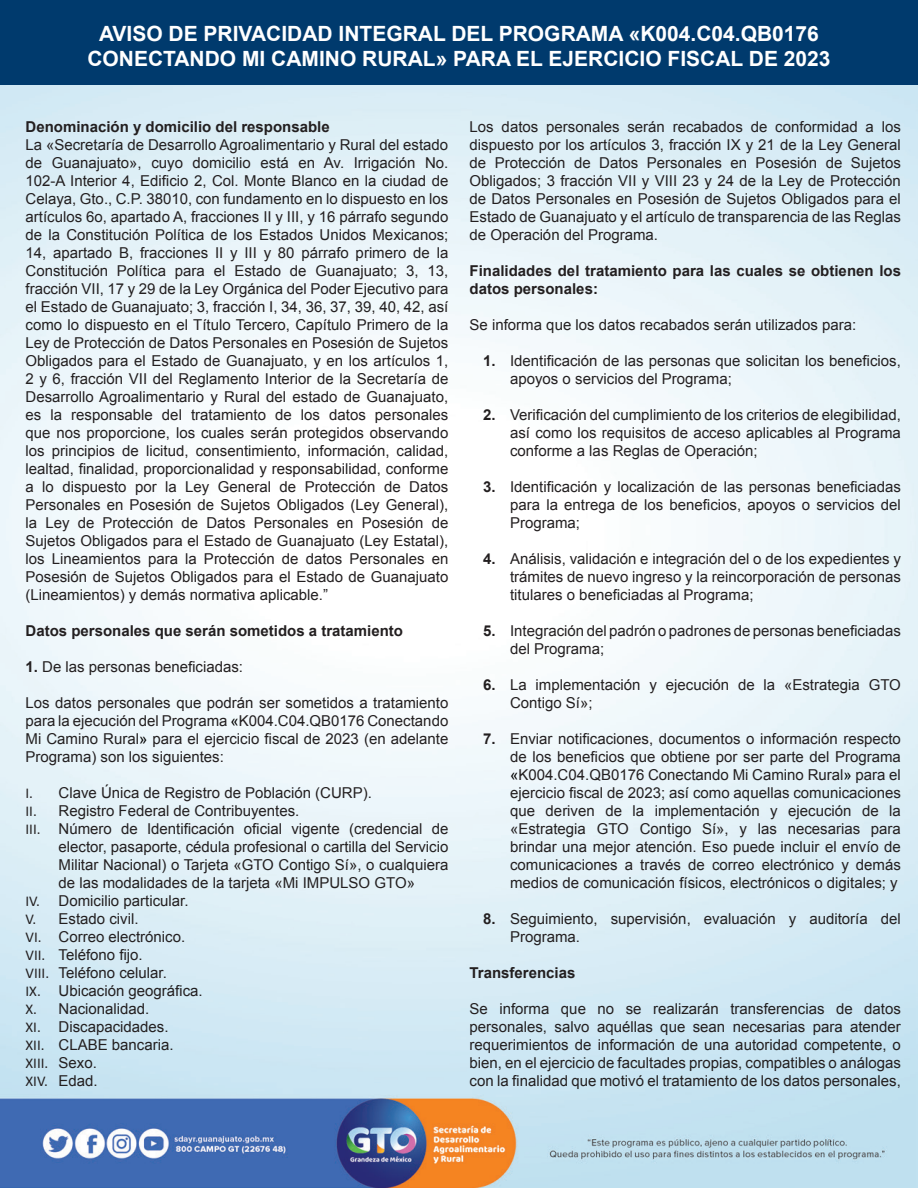
<style>
.page{position:relative;width:918px;height:1188px;background:#fff}
.page>*{position:absolute;margin:0;border:0;box-sizing:border-box;transform-origin:0 0}
.t1{font:700 21px/25.2px "Arial";color:#fff;text-align:center}
.t2{font:15px/18px "Arial";color:#231f20;text-align:justify}
.t3{font:700 15px/18px "Arial";color:#231f20}
.t4{font:15px "Calibri";color:#231f20}
.s1{font-weight:700}
.s2{color:#000}
.s3{font-family:"Calibri"}
.s4{font-family:"Arial"}
</style>
<div class="page">
<img style="left:0;top:85px;width:918px;height:1103px">
<div style="left:0;top:0;width:918px;height:85px;background:#003a6d"></div>
<h1 class="t1" style="left:87px;top:21px;width:745px">AVISO DE PRIVACIDAD INTEGRAL DEL PROGRAMA «K004.C04.QB0176<br>CONECTANDO MI CAMINO RURAL» PARA EL EJERCICIO FISCAL DE 2023</h1>
<p class="t3" style="left:26px;top:119px;width:306px">Denominación y domicilio del responsable</p>
<p class="t2" style="left:26px;top:136px;width:424px">La «Secretaría de Desarrollo Agroalimentario y Rural del estado de Guanajuato», cuyo domicilio está en Av. Irrigación No.<br>102-A Interior 4, Edificio 2, Col. Monte Blanco en la ciudad de Celaya, Gto., C.P. 38010, con fundamento en lo dispuesto en los artículos 6o, apartado A, fracciones II y III, y 16 párrafo segundo de la Constitución Política de los Estados Unidos Mexicanos; 14, apartado B, fracciones II y III y 80 párrafo primero de la Constitución Política para el Estado de Guanajuato; 3, 13, fracción VII, 17 y 29 de la Ley Orgánica del Poder Ejecutivo para el Estado de Guanajuato; 3, fracción I, 34, 36, 37, 39, 40, 42, así como lo dispuesto en el Título Tercero, Capítulo Primero de la Ley de Protección de Datos Personales en Posesión de Sujetos Obligados para el Estado de Guanajuato, y en los artículos 1, 2 y 6, fracción VII del Reglamento Interior de la Secretaría de Desarrollo Agroalimentario y Rural del estado de Guanajuato, es la responsable del tratamiento de los datos personales que nos proporcione, los cuales serán protegidos observando los principios de licitud, consentimiento, información, calidad, lealtad, finalidad, proporcionalidad y responsabilidad, conforme a lo dispuesto por la Ley General de Protección de Datos Personales en Posesión de Sujetos Obligados (Ley General), la Ley de Protección de Datos Personales en Posesión de Sujetos Obligados para el Estado de Guanajuato (Ley Estatal), los Lineamientos para la Protección de datos Personales en Posesión de Sujetos Obligados para el Estado de Guanajuato (Lineamientos) y demás normativa aplicable.”</p>
<p class="t3" style="left:26px;top:623px;width:379px">Datos personales que serán sometidos a tratamiento</p>
<p class="t2" style="left:26px;top:658px;width:219px"><span class="s1">1.</span> De las personas beneficiadas:</p>
<p class="t2" style="left:26px;top:694px;width:424px">Los datos personales que podrán ser sometidos a tratamiento para la ejecución del Programa <span class="s2">«</span>K004.C04.QB0176 Conectando Mi Camino Rural<span class="s2">»</span> para el ejercicio fiscal de 2023 (en adelante Programa) son los siguientes:</p>
<p class="t2" style="left:26px;top:784px;width:348px"><span class="s3">I.</span> Clave Única de Registro de Población (CURP).</p>
<p class="t2" style="left:26px;top:802px;width:275px"><span class="s3">II.</span> Registro Federal de Contribuyentes.</p>
<p class="t2" style="left:26px;top:820px;width:424px"><span class="s3">III.</span> Número de Identificación oficial vigente (credencial de</p>
<p class="t2" style="left:59px;top:838px;width:391px">elector, pasaporte, cédula profesional o cartilla del Servicio</p>
<p class="t2" style="left:59px;top:856px;width:391px">Militar Nacional) o Tarjeta «GTO Contigo Sí», o cualquiera</p>
<p class="t2" style="left:59px;top:874px;width:358px">de las modalidades de la tarjeta «Mi IMPULSO GTO»</p>
<p class="t2" style="left:26px;top:892px;width:165px"><span class="s3">IV.</span> Domicilio particular.</p>
<p class="t2" style="left:26px;top:910px;width:115px"><span class="s3">V.</span> Estado civil.</p>
<p class="t2" style="left:26px;top:928px;width:161px"><span class="s3">VI.</span> Correo electrónico.</p>
<p class="t2" style="left:26px;top:946px;width:119px"><span class="s3">VII.</span> Teléfono fijo.</p>
<p class="t2" style="left:26px;top:964px;width:143px"><span class="s3">VIII.</span> Teléfono celular.</p>
<p class="t2" style="left:26px;top:982px;width:179px"><span class="s3">IX.</span> Ubicación geográfica.</p>
<p class="t2" style="left:26px;top:1000px;width:125px"><span class="s3">X.</span> Nacionalidad.</p>
<p class="t2" style="left:26px;top:1018px;width:145px"><span class="s3">XI.</span> Discapacidades.</p>
<p class="t2" style="left:26px;top:1036px;width:150px"><span class="s3">XII.</span> CLABE bancaria.</p>
<p class="t4" style="left:26px;top:1054px;width:73px">XIII. <span class="s4">Sexo.</span></p>
<p class="t2" style="left:26px;top:1072px;width:74px"><span class="s3">XIV.</span> Edad.</p>
<p class="t2" style="left:470px;top:118px;width:433px">Los datos personales serán recabados de conformidad a los dispuesto por los artículos 3, fracción IX y 21 de la Ley General de Protección de Datos Personales en Posesión de Sujetos Obligados; 3 fracción VII y VIII 23 y 24 de la Ley de Protección de Datos Personales en Posesión de Sujetos Obligados para el Estado de Guanajuato y el artículo de transparencia de las Reglas de Operación del Programa.</p>
<p class="t3" style="left:470px;top:263px;width:433px">Finalidades del tratamiento para las cuales se obtienen los datos personales:</p>
<p class="t2" style="left:470px;top:316px;width:388px">Se informa que los datos recabados serán utilizados para:</p>
<p class="t2" style="left:510px;top:352px;width:392px;text-indent:-27px"><span class="s1">1.</span> Identificación de las personas que solicitan los beneficios, apoyos o servicios del Programa;</p>
<p class="t2" style="left:510px;top:406px;width:392px;text-indent:-27px"><span class="s1">2.</span> Verificación del cumplimiento de los criterios de elegibilidad, así como los requisitos de acceso aplicables al Programa conforme a las Reglas de Operación;</p>
<p class="t2" style="left:510px;top:478px;width:392px;text-indent:-27px"><span class="s1">3.</span> Identificación y localización de las personas beneficiadas para la entrega de los beneficios, apoyos o servicios del Programa;</p>
<p class="t2" style="left:510px;top:550px;width:392px;text-indent:-27px"><span class="s1">4.</span> Análisis, validación e integración del o de los expedientes y trámites de nuevo ingreso y la reincorporación de personas titulares o beneficiadas al Programa;</p>
<p class="t2" style="left:510px;top:622px;width:392px;text-indent:-27px"><span class="s1">5.</span> Integración del padrón o padrones de personas beneficiadas del Programa;</p>
<p class="t2" style="left:510px;top:676px;width:392px;text-indent:-27px"><span class="s1">6.</span> La implementación y ejecución de la «Estrategia GTO<br>Contigo Sí»;</p>
<p class="t2" style="left:510px;top:730px;width:392px;text-indent:-27px"><span class="s1">7.</span> Enviar notificaciones, documentos o información respecto de los beneficios que obtiene por ser parte del Programa <span class="s2">«</span>K004.C04.QB0176 Conectando Mi Camino Rural<span class="s2">»</span> para el ejercicio fiscal de 2023; así como aquellas comunicaciones que deriven de la implementación y ejecución de la «Estrategia GTO Contigo Sí», y las necesarias para brindar una mejor atención. Eso puede incluir el envío de comunicaciones a través de correo electrónico y demás medios de comunicación físicos, electrónicos o digitales; y</p>
<p class="t2" style="left:510px;top:910px;width:392px;text-indent:-27px"><span class="s1">8.</span> Seguimiento, supervisión, evaluación y auditoría del<br>Programa.</p>
<p class="t3" style="left:470px;top:965px;width:107px">Transferencias</p>
<p class="t2" style="left:470px;top:1000px;width:433px">Se informa que no se realizarán transferencias de datos personales, salvo aquéllas que sean necesarias para atender requerimientos de información de una autoridad competente, o bien, en el ejercicio de facultades propias, compatibles o análogas con la finalidad que motivó el tratamiento de los datos personales,</p>
</div>
